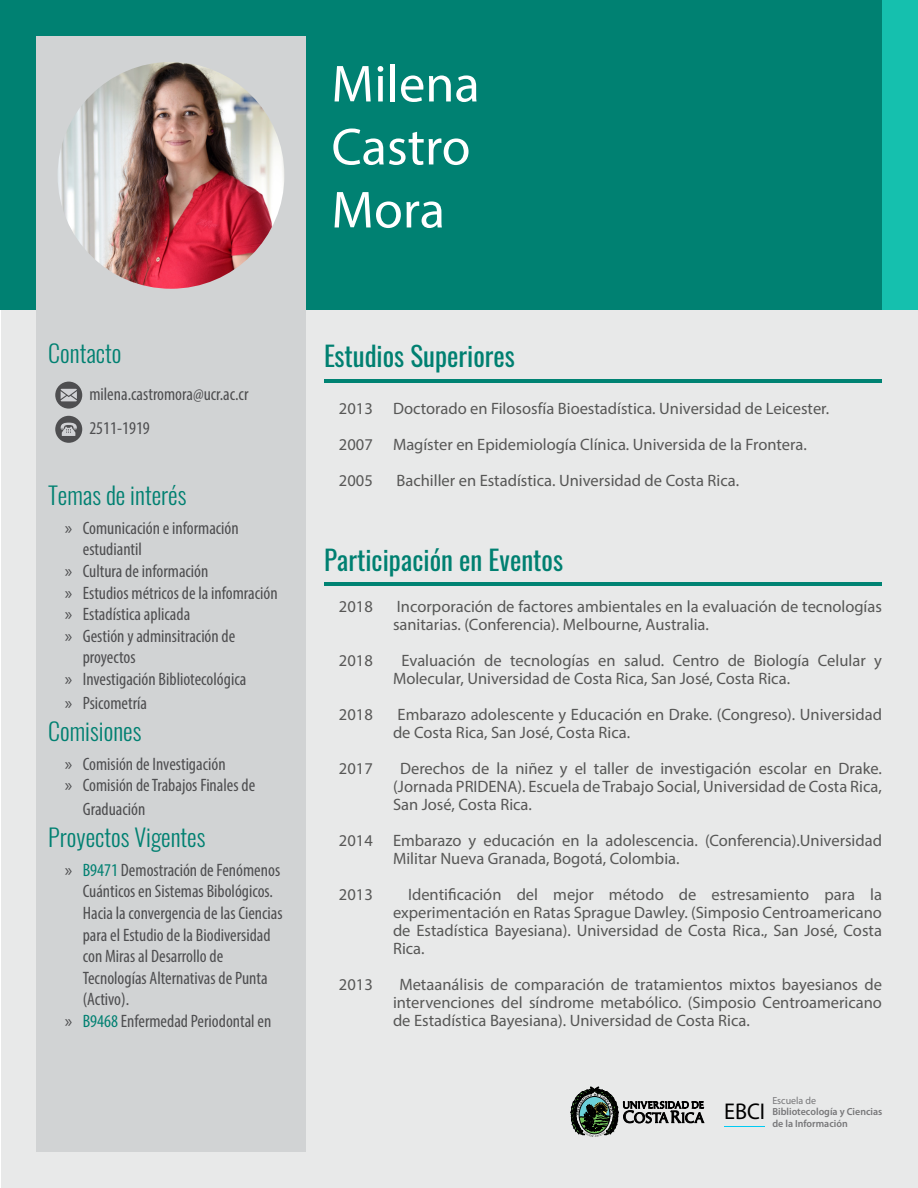
<style>
.page{position:relative;width:918px;height:1188px;background:#fff}
.page>*{position:absolute;margin:0;border:0;box-sizing:border-box;transform-origin:0 0}
.t1{font:52.5px/63px "Myriad Pro";color:#fff}
.t2{font:27px "Oswald";color:#008071}
.t3{font:300 24px "Oswald";color:#008071}
.t4{font:22.8px "Myriad Pro";color:#000}
.t5{font:condensed 18px/21.6px "Myriad Pro";color:#4e4e50}
.t6{font:16.5px/18px "Myriad Pro";color:#575756}
.t7{font:600 10.35px/11.4px "Myriad Pro";color:#777779}
.t8{font:10.35px "Myriad Pro";color:#777779}
.s1{font-stretch:normal}
.s2{color:#008071}
</style>
<div class="page">
<div style="left:1px;top:0;width:917px;height:1188px;background:#e8e9e9"></div>
<div style="left:0;top:0;width:918px;height:310px;background:#008172"></div>
<div style="left:882px;top:0;width:36px;height:310px;background:#15c0ae"></div>
<hr style="left:724px;top:1126px;width:41px;height:1px;background:#00cbf3">
<svg style="left:570px;top:1087px;width:135px;height:50px"></svg>
<div style="left:36px;top:36px;width:270px;height:1116px;background:#d1d3d4"></div>
<img style="left:58px;top:62px;width:226px;height:227px;border-radius:113px">
<hr style="left:324px;top:379px;width:558px;height:3px;background:#008373">
<div style="left:55px;top:416px;width:27px;height:27px;background:#4e4e50;border-radius:50%"></div>
<svg style="left:61px;top:423px;width:16px;height:13px"></svg>
<svg style="left:55px;top:382px;width:27px;height:27px"></svg>
<svg style="left:61px;top:389px;width:16px;height:12px"></svg>
<hr style="left:324px;top:583px;width:558px;height:3px;background:#008373">
<h1 class="t1" style="left:332px;top:52px;width:150px">Milena<br>Castro<br>Mora</h1>
<h3 class="t3" style="left:48px;top:332px;width:75px">Contacto</h3>
<p class="t5" style="left:89px;top:376px;width:161px;line-height:34.2px">milena.castromora@ucr.ac.cr<br>2511-1919</p>
<h3 class="t3" style="left:48px;top:474px;width:140px">Temas de interés</h3>
<p class="t5" style="left:65px;top:517px;width:176px"><span class="s1">»</span> Comunicación e información</p>
<p class="t5" style="left:83px;top:538px;width:61px">estudiantil</p>
<p class="t5" style="left:65px;top:560px;width:145px"><span class="s1">»</span> Cultura de información</p>
<p class="t5" style="left:65px;top:582px;width:214px"><span class="s1">»</span> Estudios métricos de la infomración</p>
<p class="t5" style="left:65px;top:603px;width:127px"><span class="s1">»</span> Estadística aplicada</p>
<p class="t5" style="left:65px;top:625px;width:172px"><span class="s1">»</span> Gestión y adminsitración de</p>
<p class="t5" style="left:83px;top:646px;width:54px">proyectos</p>
<p class="t5" style="left:65px;top:668px;width:183px"><span class="s1">»</span> Investigación Bibliotecológica</p>
<p class="t5" style="left:65px;top:692px;width:84px"><span class="s1">»</span> Psicometría</p>
<h3 class="t3" style="left:48px;top:709px;width:95px">Comisiones</h3>
<p class="t5" style="left:65px;top:753px;width:192px"><span class="s1">»</span> Comisión de Investigación<br><span class="s1">»</span> Comisión de Trabajos Finales de</p>
<p class="t5" style="left:83px;top:798px;width:64px">Graduación</p>
<h3 class="t3" style="left:48px;top:816px;width:159px">Proyectos Vigentes</h3>
<p class="t5" style="left:65px;top:859px;width:217px"><span class="s1">»</span> <span class="s2">B9471</span> Demostración de Fenómenos</p>
<p class="t5" style="left:83px;top:880px;width:192px">Cuánticos en Sistemas Bibológicos.</p>
<p class="t5" style="left:83px;top:902px;width:201px">Hacia la convergencia de las Ciencias</p>
<p class="t5" style="left:83px;top:924px;width:189px">para el Estudio de la Biodiversidad</p>
<p class="t5" style="left:83px;top:945px;width:142px">con Miras al Desarrollo de</p>
<p class="t5" style="left:83px;top:967px;width:186px">Tecnologías Alternativas de Punta</p>
<p class="t5" style="left:83px;top:988px;width:48px">(Activo).</p>
<p class="t5" style="left:65px;top:1010px;width:208px"><span class="s1">»</span> <span class="s2">B9468</span> Enfermedad Periodontal en</p>
<h2 class="t2" style="left:324px;top:332px;width:193px">Estudios Superiores</h2>
<p class="t6" style="left:339px;top:390px;width:35px;line-height:36px;text-align:justify">2013<br>2007<br>2005</p>
<p class="t6" style="left:393px;top:390px;width:438px;line-height:36px">Doctorado en Filososfía Bioestadística. Universidad de Leicester.<br>Magíster en Epidemiología Clínica. Universida de la Frontera.<br>Bachiller en Estadística. Universidad de Costa Rica.</p>
<h2 class="t2" style="left:324px;top:536px;width:241px">Participación en Eventos</h2>
<p class="t6" style="left:393px;top:597px;width:490px">Incorporación de factores ambientales en la evaluación de tecnologías sanitarias. (Conferencia). Melbourne, Australia.</p>
<p class="t6" style="left:393px;top:651px;width:491px;text-indent:8px">Evaluación de tecnologías en salud. Centro de Biología Celular y<br>Molecular, Universidad de Costa Rica, San José, Costa Rica.</p>
<p class="t6" style="left:393px;top:705px;width:490px">Embarazo adolescente y Educación en Drake. (Congreso). Universidad de Costa Rica, San José, Costa Rica.</p>
<p class="t6" style="left:393px;top:759px;width:491px;text-align:justify;text-indent:7px">Derechos de la niñez y el taller de investigación escolar en Drake. (Jornada PRIDENA). Escuela de Trabajo Social, Universidad de Costa Rica, San José, Costa Rica.</p>
<p class="t6" style="left:393px;top:831px;width:491px">Embarazo y educación en la adolescencia. (Conferencia).Universidad<br>Militar Nueva Granada, Bogotá, Colombia.</p>
<p class="t6" style="left:393px;top:885px;width:491px;text-align:justify;text-indent:15px">Identificación del mejor método de estresamiento para la experimentación en Ratas Sprague Dawley. (Simposio Centroamericano de Estadística Bayesiana). Universidad de Costa Rica., San José, Costa Rica.</p>
<p class="t6" style="left:393px;top:975px;width:491px;text-align:justify;text-indent:6px">Metaanálisis de comparación de tratamientos mixtos bayesianos de intervenciones del síndrome metabólico. (Simposio Centroamericano de Estadística Bayesiana). Universidad de Costa Rica.</p>
<p class="t6" style="left:339px;top:597px;width:35px">2018</p>
<p class="t6" style="left:339px;top:651px;width:35px">2018</p>
<p class="t6" style="left:339px;top:705px;width:35px">2018</p>
<p class="t6" style="left:339px;top:759px;width:35px">2017</p>
<p class="t6" style="left:339px;top:831px;width:35px">2014</p>
<p class="t6" style="left:339px;top:885px;width:35px">2013</p>
<p class="t6" style="left:339px;top:975px;width:35px">2013</p>
<h3 class="t4" style="left:724px;top:1097px;width:43px">EBCI</h3>
<p class="t8" style="left:772px;top:1094px;width:45px">Escuela de</p>
<p class="t7" style="left:772px;top:1106px;width:111px">Bibliotecología y Ciencias de la Información</p>
</div>
